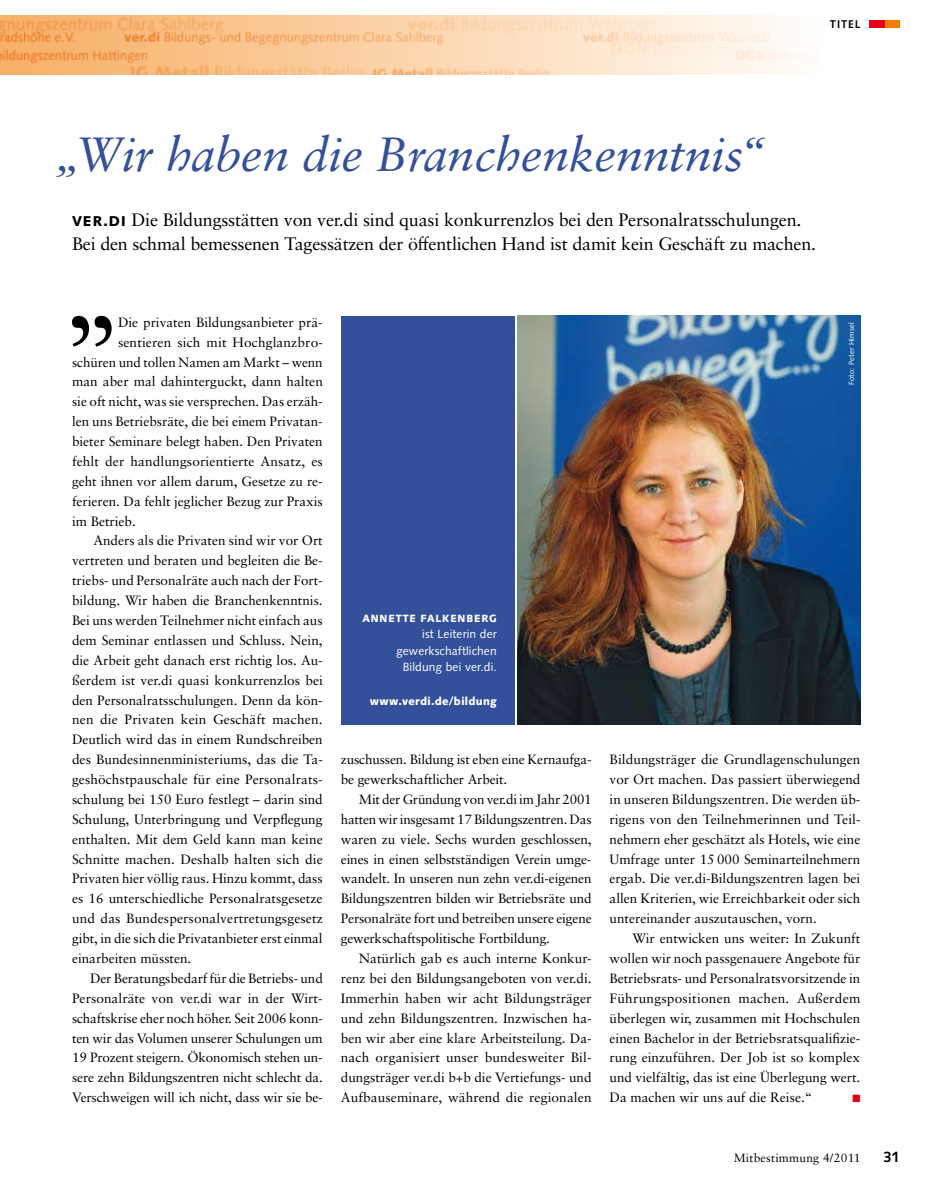
<style>
.page{position:relative;width:936px;height:1191px;background:#fff}
.page>*{position:absolute;margin:0;border:0;box-sizing:border-box;transform-origin:0 0}
.t1{font:italic 48px "Sabon LT Pro";letter-spacing:-.01em;color:#34509b}
.t2{font:18px/24px "Sabon LT Pro";letter-spacing:-.01em;color:#000}
.t3{font:700 15px "Syntax LT Pro";color:#000}
.t4{font:13.5px/19.8px "Sabon LT Pro";color:#000;text-align:justify}
.t5{font:12px/16.5px "Syntax LT Pro";letter-spacing:.01em;color:#fff;text-align:right}
.t6{font:12px "Sabon LT Pro";letter-spacing:.02em;color:#000}
.t7{font:900 11.25px "Syntax LT Pro";letter-spacing:.03em;color:#fff}
.t8{font:700 11.25px "Syntax LT Pro";letter-spacing:.075em;color:#000}
.t9{font:900 10.5px "Syntax LT Pro";letter-spacing:.085em;color:#fff}
.t10{font:10.5px "Zapf Dingbats Std";color:#e2001a}
.t11{font:7.5px "Syntax LT Pro";letter-spacing:.035em;color:#fff}
.s1{font-family:"Syntax LT Pro";font-weight:900;font-size:14.25px}
</style>
<div class="page">
<img style="left:517px;top:316px;width:343px;height:408px">
<div style="left:341px;top:316px;width:173px;height:408px;background:#34509b"></div>
<svg style="left:72px;top:316px;width:40px;height:30px"></svg>
<img style="left:0;top:15px;width:900px;height:59px">
<div style="left:884px;top:20px;width:15px;height:8px;background:#ee7f00"></div>
<div style="left:869px;top:20px;width:15px;height:8px;background:#e2001a"></div>
<p class="t8" style="left:829px;top:17px;width:32px">TITEL</p>
<h1 class="t1" style="left:54px;top:124px;width:714px">„Wir haben die Branchenkenntnis“</h1>
<h2 class="t2" style="left:72px;top:208px;width:745px"><span class="s1">VER .DI</span> Die Bildungsstätten von ver.di sind quasi konkurrenzlos bei den Personalratsschulungen.<br>Bei den schmal bemessenen Tagessätzen der öffentlichen Hand ist damit kein Geschäft zu machen.</h2>
<p class="t4" style="left:118px;top:312px;width:206px">Die privaten Bildungsanbieter prä-</p>
<p class="t4" style="left:118px;top:332px;width:206px">sentieren sich mit Hochglanzbro-</p>
<p class="t4" style="left:72px;top:351px;width:252px">schüren und tollen Namen am Markt – wenn</p>
<p class="t4" style="left:72px;top:371px;width:252px">man aber mal dahinterguckt, dann halten</p>
<p class="t4" style="left:72px;top:391px;width:252px">sie oft nicht, was sie versprechen. Das erzäh-</p>
<p class="t4" style="left:72px;top:411px;width:252px">len uns Betriebsräte, die bei einem Privatan-</p>
<p class="t4" style="left:72px;top:431px;width:252px">bieter Seminare belegt haben. Den Privaten</p>
<p class="t4" style="left:72px;top:451px;width:252px">fehlt der handlungsorientierte Ansatz, es</p>
<p class="t4" style="left:72px;top:471px;width:252px">geht ihnen vor allem darum, Gesetze zu re-</p>
<p class="t4" style="left:72px;top:491px;width:252px">ferieren. Da fehlt jeglicher Bezug zur Praxis</p>
<p class="t4" style="left:72px;top:510px;width:65px">im Betrieb.</p>
<p class="t4" style="left:93px;top:530px;width:231px">Anders als die Privaten sind wir vor Ort</p>
<p class="t4" style="left:72px;top:550px;width:252px">vertreten und beraten und begleiten die Be-</p>
<p class="t4" style="left:72px;top:570px;width:252px">triebs- und Personalräte auch nach der Fort-</p>
<p class="t4" style="left:72px;top:590px;width:252px">bildung. Wir haben die Branchenkenntnis.</p>
<p class="t4" style="left:72px;top:610px;width:252px">Bei uns werden Teilnehmer nicht einfach aus</p>
<p class="t4" style="left:72px;top:630px;width:252px">dem Seminar entlassen und Schluss. Nein,</p>
<p class="t4" style="left:72px;top:650px;width:252px">die Arbeit geht danach erst richtig los. Au-</p>
<p class="t4" style="left:72px;top:669px;width:252px">ßerdem ist ver.di quasi konkurrenzlos bei</p>
<p class="t4" style="left:72px;top:689px;width:252px">den Personalratsschulungen. Denn da kön-</p>
<p class="t4" style="left:72px;top:709px;width:252px">nen die Privaten kein Geschäft machen.</p>
<p class="t4" style="left:72px;top:729px;width:252px">Deutlich wird das in einem Rundschreiben</p>
<p class="t4" style="left:72px;top:749px;width:252px">des Bundesinnenministeriums, das die Ta-</p>
<p class="t4" style="left:72px;top:769px;width:252px">geshöchstpauschale für eine Personalrats-</p>
<p class="t4" style="left:72px;top:789px;width:252px">schulung bei 150 Euro festlegt – darin sind</p>
<p class="t4" style="left:72px;top:809px;width:252px">Schulung, Unterbringung und Verpflegung</p>
<p class="t4" style="left:72px;top:828px;width:252px">enthalten. Mit dem Geld kann man keine</p>
<p class="t4" style="left:72px;top:848px;width:252px">Schnitte machen. Deshalb halten sich die</p>
<p class="t4" style="left:72px;top:868px;width:252px">Privaten hier völlig raus. Hinzu kommt, dass</p>
<p class="t4" style="left:72px;top:888px;width:252px">es 16 unterschiedliche Personalratsgesetze</p>
<p class="t4" style="left:72px;top:908px;width:252px">und das Bundespersonalvertretungsgesetz</p>
<p class="t4" style="left:72px;top:928px;width:252px">gibt, in die sich die Privatanbieter erst einmal</p>
<p class="t4" style="left:72px;top:948px;width:121px">einarbeiten müssten.</p>
<p class="t4" style="left:90px;top:968px;width:234px">Der Beratungsbedarf für die Betriebs- und</p>
<p class="t4" style="left:72px;top:987px;width:252px">Personalräte von ver.di war in der Wirt-</p>
<p class="t4" style="left:72px;top:1007px;width:252px">schaftskrise eher noch höher. Seit 2006 konn-</p>
<p class="t4" style="left:72px;top:1027px;width:252px">ten wir das Volumen unserer Schulungen um</p>
<p class="t4" style="left:72px;top:1047px;width:252px">19 Prozent steigern. Ökonomisch stehen un-</p>
<p class="t4" style="left:72px;top:1067px;width:252px">sere zehn Bildungszentren nicht schlecht da.</p>
<p class="t4" style="left:72px;top:1087px;width:252px">Verschweigen will ich nicht, dass wir sie be-</p>
<p class="t9" style="left:362px;top:612px;width:134px">Annette Falken-b erg</p>
<p class="t5" style="left:396px;top:626px;width:102px">ist Leiterin der gewerkschaftlichen<br>Bildung bei ver.di.</p>
<p class="t7" style="left:369px;top:694px;width:129px">www.verdi.de/bildung</p>
<p class="t4" style="left:341px;top:749px;width:252px">zuschussen. Bildung ist eben eine Kernaufga&shy;be gewerkschaftlicher Arbeit.</p>
<p class="t4" style="left:341px;top:789px;width:252px;text-indent:18px">Mit der Gründung von ver.di im Jahr 2001 hatten wir insgesamt 17 Bildungszentren. Das waren zu viele. Sechs wurden geschlossen, eines in einen selbstständigen Verein umge&shy;wandelt. In unseren nun zehn ver.di-eigenen Bildungszentren bilden wir Betriebsräte und Personalräte fort und betreiben unsere eigene gewerkschaftspolitische Fortbildung.</p>
<p class="t4" style="left:341px;top:948px;width:252px;text-indent:18px">Natürlich gab es auch interne Konkur&shy;renz bei den Bildungsangeboten von ver.di.<br>Immerhin haben wir acht Bildungsträger und zehn Bildungszentren. Inzwischen ha&shy;ben wir aber eine klare Arbeitsteilung. Da&shy;nach organisiert unser bundesweiter Bil&shy;dungsträger ver.di b+b die Vertiefungs- und Aufbauseminare, während die regionalen</p>
<p class="t11" style="left:847px;top:385px;width:64px;rotate:-90deg">Foto: Peter H imsel</p>
<p class="t4" style="left:609px;top:749px;width:252px">Bildungsträger die Grundlagenschulungen vor Ort machen. Das passiert überwiegend in unseren Bildungszentren. Die werden üb&shy;rigens von den Teilnehmerinnen und Teil&shy;nehmern eher geschätzt als Hotels, wie eine Umfrage unter 15 000 Seminarteilnehmern ergab. Die ver.di-Bildungszentren lagen bei allen Kriterien, wie Erreichbarkeit oder sich untereinander auszutauschen, vorn.</p>
<p class="t4" style="left:609px;top:928px;width:252px;text-indent:23px">Wir entwicken uns weiter: In Zukunft wollen wir noch passgenauere Angebote für Betriebsrats- und Personalratsvorsitzende in Führungspositionen machen. Außerdem überlegen wir, zusammen mit Hochschulen einen Bachelor in der Betriebsratsqualifizie&shy;rung einzuführen. Der Job ist so komplex und vielfältig, das ist eine Überlegung wert.<br>Da machen wir uns auf die Reise.“</p>
<p class="t10" style="left:852px;top:1093px;width:9px">■</p>
<p class="t6" style="left:733px;top:1150px;width:128px">Mitbestimmung 4/2011</p>
<p class="t3" style="left:883px;top:1147px;width:18px">31</p>
</div>
